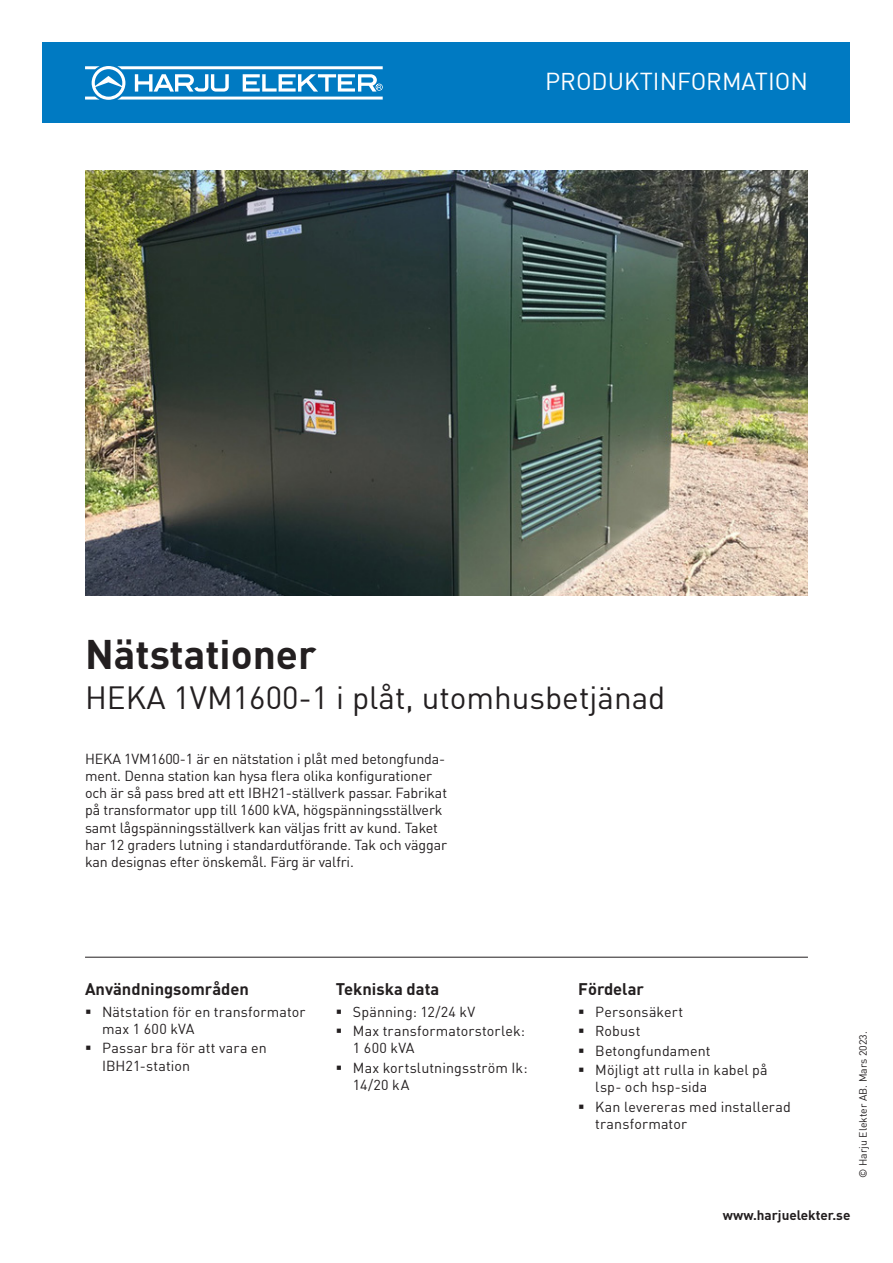
<style>
.page{position:relative;width:893px;height:1263px;background:#fff}
.page>*{position:absolute;margin:0;border:0;box-sizing:border-box;transform-origin:0 0}
.t1{font:700 40.5px "DIN";color:#231f20}
.t2{font:31.5px "DIN";color:#231f20}
.t3{font:24px "DIN";color:#fff}
.t4{font:700 16.5px "DIN";color:#231f20}
.t5{font:14.25px/17.2px "DIN";letter-spacing:-.01em;color:#231f20}
.t6{font:14.25px/17.2px "DIN";letter-spacing:.01em;color:#231f20}
.t7{font:700 13.5px "DIN";color:#231f20}
.t8{font:10.5px "DIN";color:#231f20}
</style>
<div class="page">
<div style="left:43px;top:43px;width:807px;height:80px;background:#007ac2"></div>
<svg style="left:85px;top:66px;width:298px;height:34px"></svg>
<hr style="left:85px;top:957px;width:723px;height:1px;background:#231f20">
<img style="left:85px;top:170px;width:723px;height:425px">
<h3 class="t3" style="left:545px;top:66px;width:264px">PRODUKTINFORMATION</h3>
<h1 class="t1" style="left:85px;top:627px;width:233px">Nätstationer</h1>
<h2 class="t2" style="left:85px;top:678px;width:582px">HEKA 1VM1600-1 i plåt, utomhusbetjänad</h2>
<p class="t5" style="left:85px;top:749px;width:364px">HEKA 1VM1600-1 är en nätstation i plåt med betongfunda&shy;ment. Denna station kan hysa flera olika konfigurationer och är så pass bred att ett IBH21-ställverk passar. Fabrikat på transformator upp till 1600 kVA, högspänningsställverk samt lågspänningsställverk kan väljas fritt av kund. Taket har 12 graders lutning i standardutförande. Tak och väggar kan designas efter önskemål. Färg är valfri.</p>
<p class="t4" style="left:85px;top:978px;width:165px">Användningsområden</p>
<p class="t6" style="left:102px;top:1003px;width:205px;text-indent:-17px">▪ Nätstation för en transformator max 1 600 kVA</p>
<p class="t6" style="left:102px;top:1039px;width:166px;text-indent:-17px">▪ Passar bra för att vara en<br>IBH21-station</p>
<p class="t4" style="left:336px;top:978px;width:105px">Tekniska data</p>
<p class="t6" style="left:336px;top:1003px;width:141px">▪ Spänning: 12/24 kV</p>
<p class="t6" style="left:353px;top:1022px;width:174px;text-indent:-17px">▪ Max transformatorstorlek:<br>1 600 kVA</p>
<p class="t6" style="left:353px;top:1059px;width:176px;text-indent:-17px">▪ Max kortslutningsström Ik:<br>14/20 kA</p>
<p class="t4" style="left:578px;top:978px;width:67px">Fördelar</p>
<p class="t6" style="left:578px;top:1003px;width:106px">▪ Personsäkert</p>
<p class="t5" style="left:578px;top:1022px;width:64px">▪ Robust</p>
<p class="t6" style="left:578px;top:1041px;width:134px">▪ Betongfundament</p>
<p class="t6" style="left:595px;top:1061px;width:174px;text-indent:-17px">▪ Möjligt att rulla in kabel på lsp- och hsp-sida</p>
<p class="t6" style="left:595px;top:1097px;width:197px;text-indent:-17px">▪ Kan levereras med installerad transformator</p>
<p class="t8" style="left:857px;top:1178px;width:148px;rotate:-90deg">© Harju Elekter AB. Mars 2023.</p>
<p class="t7" style="left:723px;top:1207px;width:129px">www.harjuelekter.se</p>
</div>
